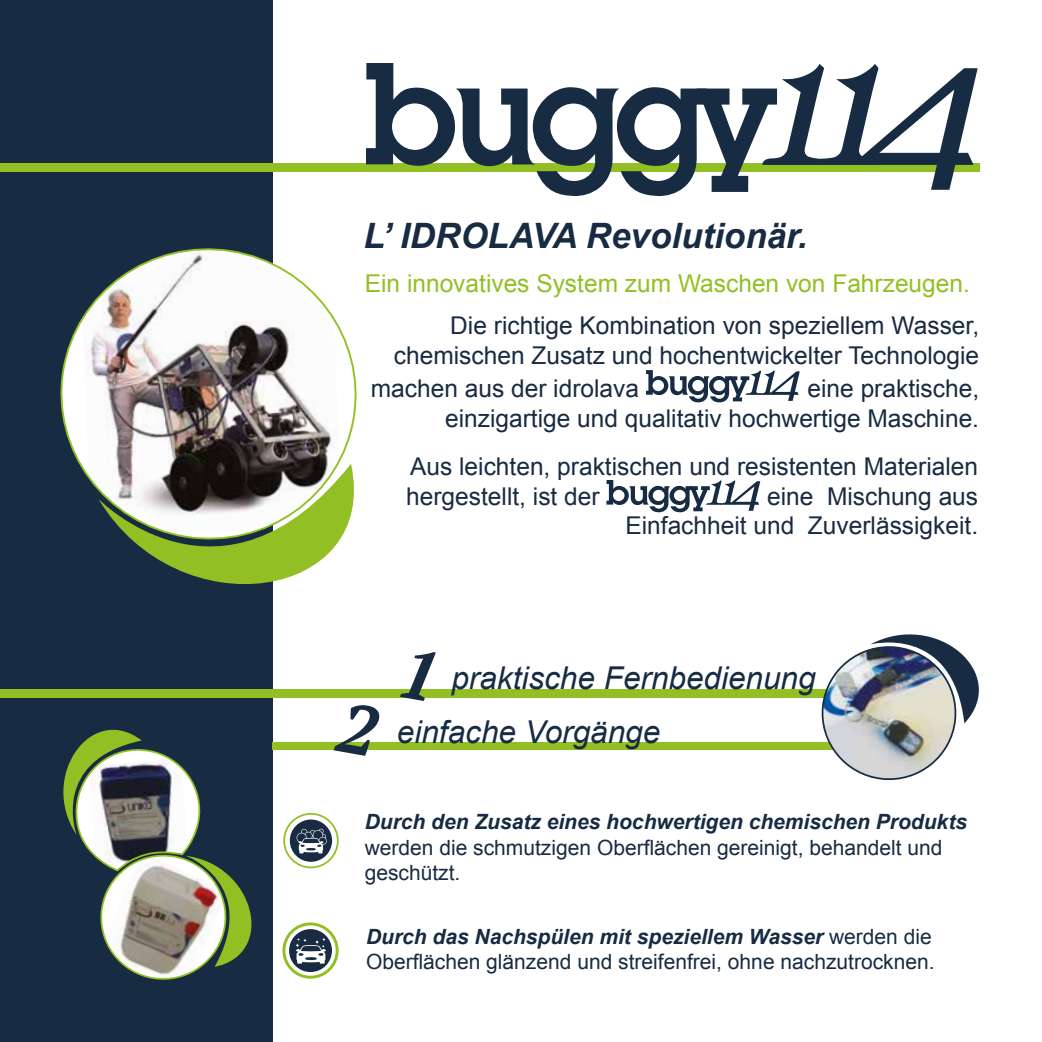
<style>
.page{position:relative;width:1042px;height:1042px;background:#fff}
.page>*{position:absolute;margin:0;border:0;box-sizing:border-box;transform-origin:0 0}
.t1{font:italic 700 35px "Arial";color:#182b42}
.t2{font:italic 31.5px "Arial";color:#172b42}
.t3{font:24.5px/29.4px "Arial";color:#182b42;text-align:right}
.t4{font:24.5px "Arial";color:#92c024}
.t5{font:21px/25.2px "Arial";color:#172b42}
.t6{font:italic 700 21px "Arial";color:#172b42}
.s1{font-weight:700;font-style:italic}
</style>
<div class="page">
<div style="left:0;top:0;width:272px;height:1042px;background:#172b42"></div>
<div style="left:0;top:164px;width:979px;height:8px;background:#92c024"></div>
<svg style="left:366px;top:63px;width:611px;height:133px"></svg>
<svg style="left:646px;top:370px;width:154px;height:32px"></svg>
<svg style="left:606px;top:480px;width:154px;height:32px"></svg>
<div style="left:0;top:689px;width:893px;height:8px;background:#92c024"></div>
<div style="left:272px;top:742px;width:664px;height:8px;background:#92c024"></div>
<img style="left:817px;top:634px;width:162px;height:146px">
<svg style="left:60px;top:236px;width:297px;height:255px"></svg>
<svg style="left:99px;top:464px;width:258px;height:167px"></svg>
<svg style="left:63px;top:701px;width:210px;height:282px"></svg>
<div style="left:290px;top:819px;width:42px;height:43px;background:#182b42;border-radius:50%"></div>
<svg style="left:297px;top:829px;width:30px;height:24px"></svg>
<div style="left:283px;top:813px;width:56px;height:55px;border:2px solid #92c024;border-radius:50%"></div>
<div style="left:289px;top:929px;width:43px;height:43px;background:#182b42;border-radius:50%"></div>
<svg style="left:295px;top:938px;width:31px;height:25px"></svg>
<div style="left:282px;top:922px;width:57px;height:56px;border:3px solid #92c024;border-radius:50%"></div>
<svg style="left:400px;top:697px;width:36px;height:1px"></svg>
<h1 class="t1" style="left:363px;top:213px;width:445px">L’ IDROLAVA Revolutionär.</h1>
<p class="t4" style="left:365px;top:267px;width:607px">Ein innovatives System zum Waschen von Fahrzeugen.</p>
<p class="t3" style="left:394px;top:311px;width:587px">Die richtige Kombination von speziellem Wasser, chemischen Zusatz und hochentwickelter Technologie</p>
<p class="t3" style="left:371px;top:374px;width:270px">machen aus der idrolava</p>
<p class="t3" style="left:445px;top:374px;width:535px">eine praktische,<br>einzigartige und qualitativ hochwertige Maschine.</p>
<p class="t3" style="left:406px;top:452px;width:573px;text-align:left">Aus leichten, praktischen und resistenten Materialen hergestellt, ist der</p>
<p class="t3" style="left:625px;top:482px;width:354px">eine Mischung aus<br>Einfachheit und Zuverlässigkeit.</p>
<p class="t2" style="left:451px;top:658px;width:366px">praktische Fernbedienung</p>
<p class="t2" style="left:397px;top:712px;width:265px">einfache Vorgänge</p>
<p class="t6" style="left:365px;top:808px;width:604px">Durch den Zusatz eines hochwertigen chemischen Produkts</p>
<p class="t5" style="left:365px;top:835px;width:579px">werden die schmutzigen Oberflächen gereinigt, behandelt und geschützt.</p>
<p class="t5" style="left:366px;top:924px;width:570px"><span class="s1">Durch das Nachspülen mit speziellem Wasser</span> werden die<br>Oberflächen glänzend und streifenfrei, ohne nachzutrocknen.</p>
</div>
